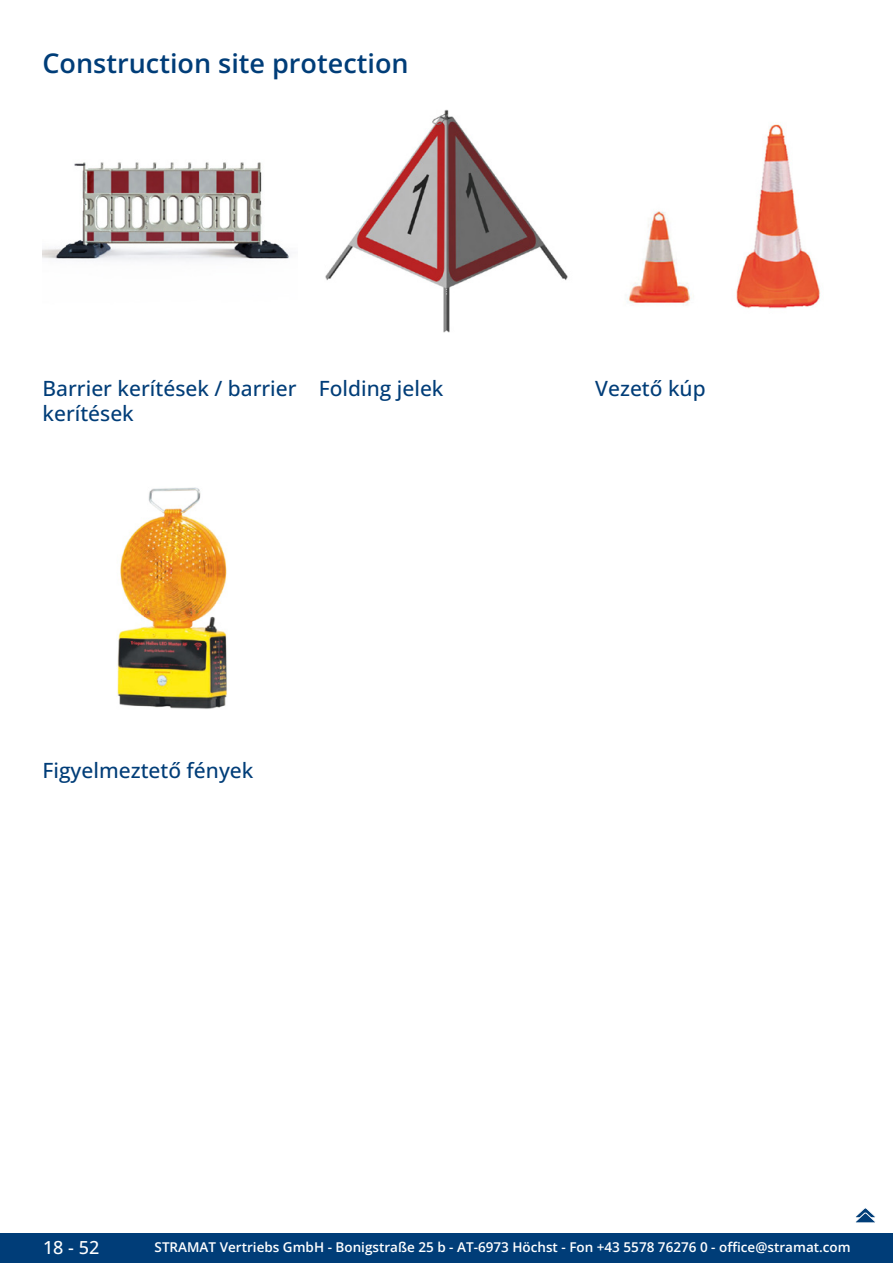
<style>
.page{position:relative;width:893px;height:1263px;background:#fff}
.page>*{position:absolute;margin:0;border:0;box-sizing:border-box;transform-origin:0 0}
.GruppeName{font:600 27px "Open Sans";color:#003d78}
.Übersicth{font:500 21px/25.2px "Open Sans";color:#003d78}
.t1{font:500 18px "Open Sans";color:#fff}
.t2{font:600 13.5px "Open Sans";color:#fff}
</style>
<div class="page">
<div style="left:0;top:1233px;width:893px;height:30px;background:#003d78"></div>
<img style="left:43px;top:162px;width:247px;height:98px">
<img style="left:117px;top:487px;width:110px;height:222px">
<img style="left:325px;top:109px;width:243px;height:224px">
<img style="left:626px;top:124px;width:195px;height:185px">
<svg style="left:855px;top:1208px;width:21px;height:15px"></svg>
<p class="GruppeName" style="left:43px;top:44px;width:368px">Construction site protection</p>
<p class="Übersicth" style="left:43px;top:375px;width:256px">Barrier kerítések / barrier kerítések</p>
<p class="Übersicth" style="left:319px;top:375px;width:126px">Folding jelek</p>
<p class="Übersicth" style="left:595px;top:375px;width:112px">Vezető kúp</p>
<p class="Übersicth" style="left:43px;top:758px;width:212px">Figyelmeztető fények</p>
<h3 class="t1" style="left:43px;top:1234px;width:58px">18 - 52</h3>
<p class="t2" style="left:155px;top:1238px;width:698px">STRAMAT Vertriebs GmbH - Bonigstraße 25 b - AT-6973 Höchst - Fon +43 5578 76276 0 - office@stramat.com</p>
</div>
